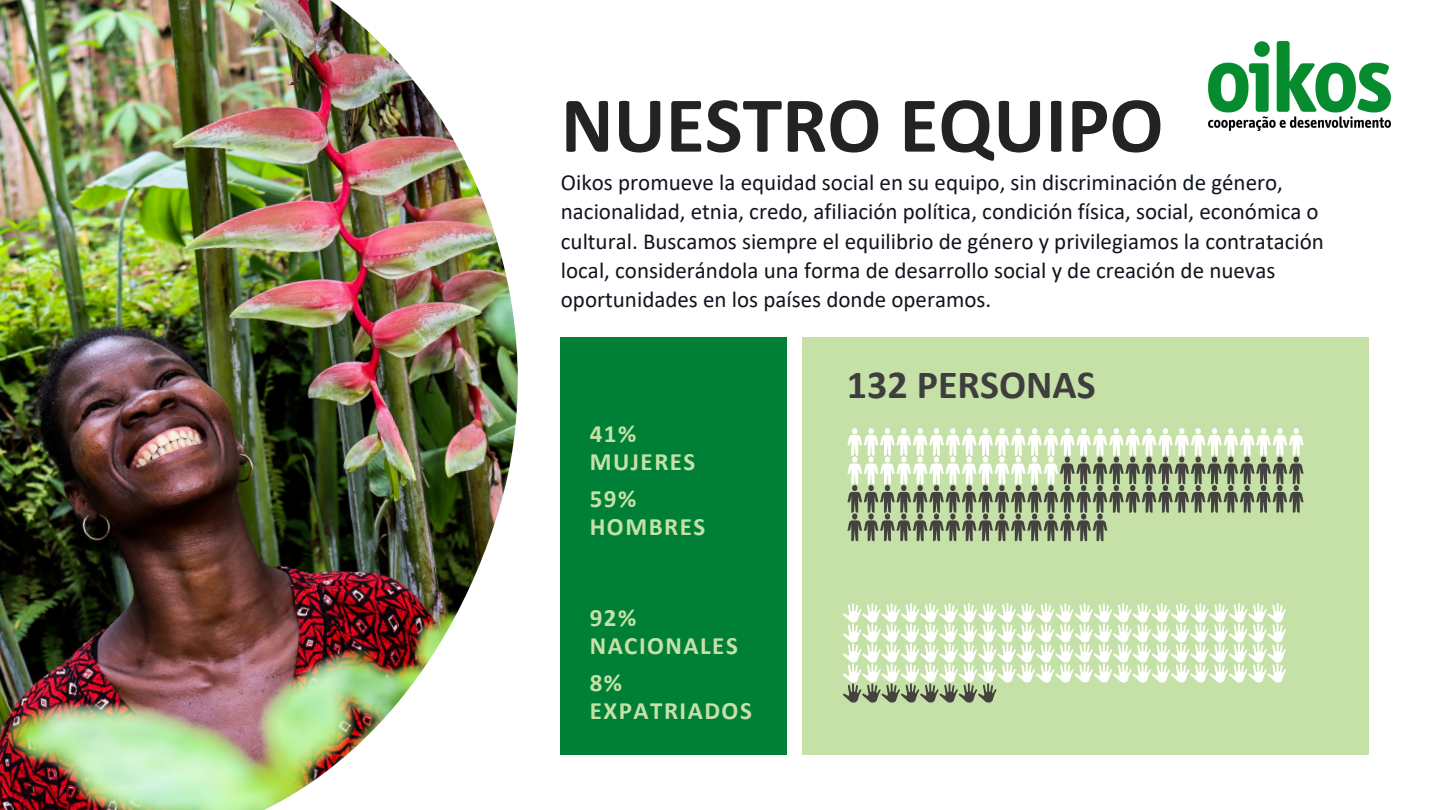
<style>
.page{position:relative;width:1440px;height:810px;background:#fff}
.page>*{position:absolute;margin:0;border:0;box-sizing:border-box;transform-origin:0 0}
.t1{font:700 80px "Calibri";color:#242323}
.t2{font:700 40px "Calibri";color:#3e3e3e}
.t3{font:700 25px "Calibri";letter-spacing:.06em;color:#c6e1a8}
.t4{font:23px/29.2px "Calibri";color:#11151f}
</style>
<div class="page">
<img style="left:0;top:0;width:518px;height:810px">
<img style="left:1208px;top:40px;width:184px;height:92px">
<svg style="left:802px;top:338px;width:567px;height:417px;fill:#c6e1a8"></svg>
<svg style="left:847px;top:428px;width:108px;height:28px"></svg>
<svg style="left:1060px;top:457px;width:108px;height:27px"></svg>
<div style="left:561px;top:338px;width:226px;height:417px;background:#008037"></div>
<svg style="left:843px;top:603px;width:95px;height:19px"></svg>
<svg style="left:843px;top:683px;width:94px;height:20px"></svg>
<p class="t1" style="left:561px;top:92px;width:604px">NUESTRO EQUIPO</p>
<p class="t4" style="left:561px;top:170px;width:765px">Oikos promueve la equidad social en su equipo, sin discriminación de género, nacionalidad, etnia, credo, afiliación política, condición física, social, económica o cultural. Buscamos siempre el equilibrio de género y privilegiamos la contratación local, considerándola una forma de desarrollo social y de creación de nuevas oportunidades en los países donde operamos.</p>
<p class="t3" style="left:590px;top:423px;width:48px">41%</p>
<p class="t3" style="left:590px;top:451px;width:107px">MUJERES</p>
<p class="t3" style="left:590px;top:488px;width:48px">59%</p>
<p class="t3" style="left:590px;top:516px;width:117px">HOMBRES</p>
<p class="t3" style="left:590px;top:607px;width:48px">92%</p>
<p class="t3" style="left:590px;top:635px;width:150px">NACIONALES</p>
<p class="t3" style="left:590px;top:672px;width:34px">8%</p>
<p class="t3" style="left:590px;top:700px;width:164px">EXPATRIADOS</p>
<p class="t2" style="left:847px;top:368px;width:250px">132 PERSONAS</p>
</div>
